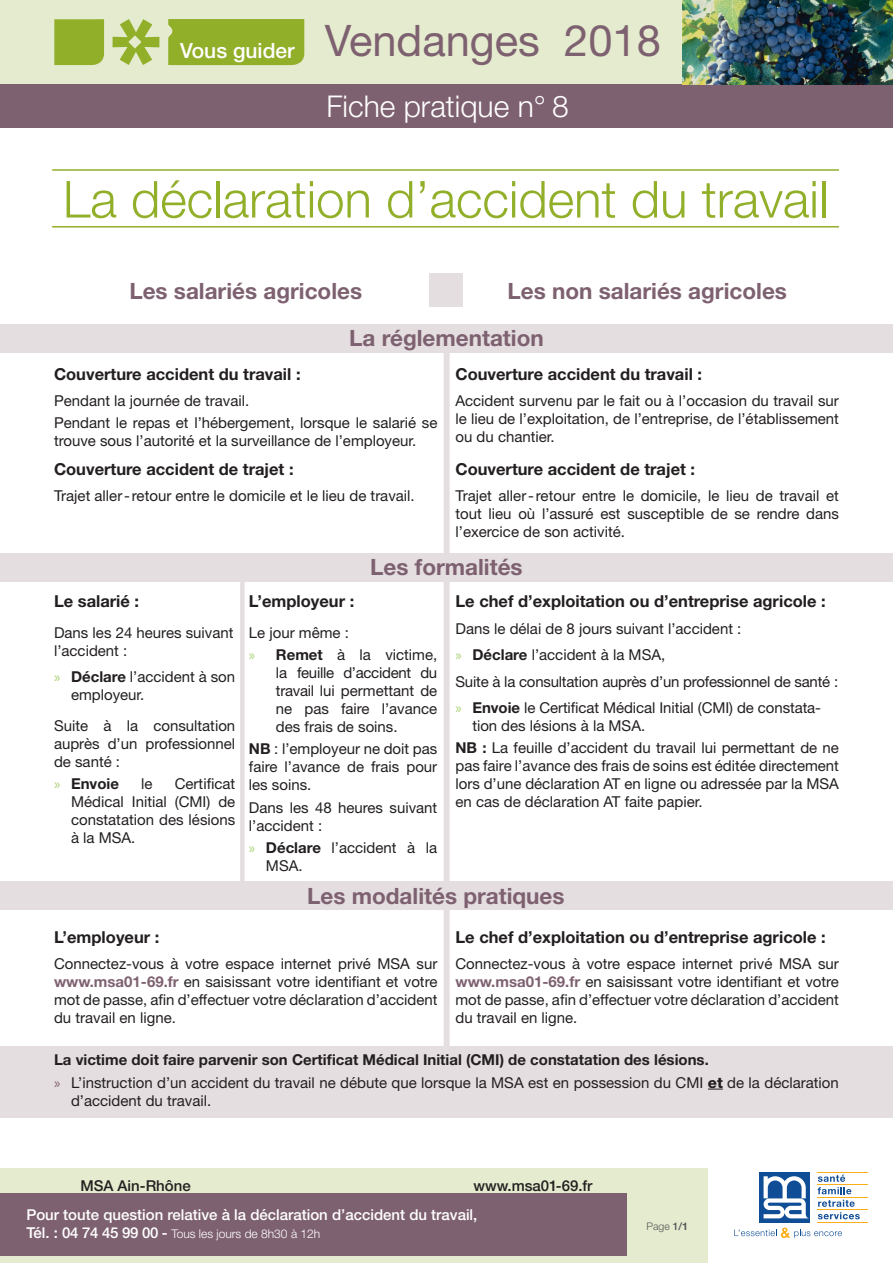
<style>
.page{position:relative;width:893px;height:1263px;background:#fff}
.page>*{position:absolute;margin:0;border:0;box-sizing:border-box;transform-origin:0 0}
.t1{font:300 51px "Helvetica Neue LT Std";color:#92af2a}
.t2{font:43.5px "Helvetica Neue LT Std";color:#7e6170}
.t3{font:300 30px "Helvetica Neue LT Std";color:#fff}
.t4{font:700 22.5px "Helvetica Neue LT Std";color:#7e6170}
.t5{font:500 21px "Helvetica Neue LT Std";color:#fff}
.t6{font:700 16.5px "Helvetica Neue LT Std";color:#231f20}
.t7{font:15px/18px "Helvetica Neue LT Std";color:#231f20}
.t8{font:500 15px "Helvetica Neue LT Std";color:#fff}
.t9{font:500 15px "Helvetica Neue LT Std";color:#231f20}
.t10{font:700 15px "Helvetica Neue LT Std";color:#231f20}
.t11{font:300 12px "Helvetica Neue LT Std";color:#fff}
.t12{font:300 10.5px "Helvetica Neue LT Std";color:#57585a}
.s1{font-family:"Myriad Pro";color:#a7d172}
.s2{font-weight:700}
.s3{font-family:"Myriad Pro";font-weight:400;color:#a7d172}
.s4{font-weight:700;color:#7e6170}
.s5{font-family:"Myriad Pro";color:#7e6170}
.s6{font-weight:800}
.s7{font-weight:500;font-size:15px}
.s8{font-weight:500}
</style>
<div class="page">
<div style="left:0;top:0;width:893px;height:84px;background:#e4ebce"></div>
<div style="left:54px;top:19px;width:50px;height:46px;background:#92af2a"></div>
<div style="left:168px;top:19px;width:136px;height:46px;background:#92af2a"></div>
<svg style="left:113px;top:19px;width:46px;height:46px"></svg>
<div style="left:0;top:84px;width:893px;height:44px;background:#7e6170"></div>
<img style="left:682px;top:0;width:211px;height:84px">
<hr style="left:52px;top:169px;width:787px;height:2px;background:#92af2a">
<hr style="left:52px;top:226px;width:787px;height:2px;background:#92af2a">
<div style="left:0;top:1168px;width:708px;height:95px;background:#e4ebce"></div>
<div style="left:0;top:1193px;width:626px;height:62px;background:#7e6170"></div>
<svg style="left:818px;top:1174px;width:33px;height:20px"></svg>
<svg style="left:818px;top:1200px;width:42px;height:19px"></svg>
<hr style="left:817px;top:1172px;width:50px;height:1px;background:#faaf18">
<hr style="left:817px;top:1184px;width:50px;height:1px;background:#faaf18">
<hr style="left:817px;top:1197px;width:50px;height:1px;background:#faaf18">
<hr style="left:817px;top:1209px;width:50px;height:1px;background:#faaf18">
<hr style="left:817px;top:1222px;width:50px;height:1px;background:#faaf18">
<div style="left:759px;top:1172px;width:51px;height:50px;background:#0f4d96"></div>
<svg style="left:764px;top:1176px;width:44px;height:42px"></svg>
<svg style="left:734px;top:1227px;width:108px;height:11px"></svg>
<div style="left:444px;top:336px;width:6px;height:723px;background:#e5dee0"></div>
<div style="left:0;top:324px;width:893px;height:29px;background:#e5dee0"></div>
<div style="left:0;top:553px;width:893px;height:28px;background:#e5dee0"></div>
<div style="left:0;top:881px;width:893px;height:29px;background:#e5dee0"></div>
<div style="left:0;top:1046px;width:893px;height:71px;background:#e5dee0"></div>
<div style="left:240px;top:578px;width:5px;height:316px;background:#e5dee0"></div>
<svg style="left:708px;top:1089px;width:15px;height:1px"></svg>
<div style="left:430px;top:273px;width:33px;height:34px;background:#e5dee0"></div>
<h3 class="t5" style="left:180px;top:38px;width:116px">Vous guider</h3>
<h2 class="t2" style="left:325px;top:15px;width:338px">Vendanges 2018</h2>
<h3 class="t3" style="left:326px;top:88px;width:244px">Fiche pratique n° 8</h3>
<h1 class="t1" style="left:63px;top:168px;width:767px">La déclaration d’accident du travail</h1>
<h3 class="t4" style="left:129px;top:277px;width:234px">Les salariés agricoles</h3>
<h3 class="t4" style="left:507px;top:277px;width:281px">Les non salariés agricoles</h3>
<h3 class="t4" style="left:349px;top:324px;width:196px">La réglementation</h3>
<p class="t6" style="left:54px;top:363px;width:248px">Couverture accident du travail :</p>
<p class="t7" style="left:54px;top:389px;width:385px;line-height:22.2px">Pendant la journée de travail.<br>Pendant le repas et l’hébergement, lorsque le salarié se</p>
<p class="t7" style="left:54px;top:432px;width:364px">trouve sous l’autorité et la surveillance de l’employeur.</p>
<p class="t6" style="left:54px;top:459px;width:241px">Couverture accident de trajet :</p>
<p class="t7" style="left:54px;top:487px;width:362px">Trajet aller-retour entre le domicile et le lieu de travail.</p>
<p class="t6" style="left:455px;top:363px;width:248px">Couverture accident du travail :</p>
<p class="t7" style="left:455px;top:392px;width:385px;text-align:justify">Accident survenu par le fait ou à l’occasion du travail sur le lieu de l’exploitation, de l’entreprise, de l’établissement ou du chantier.</p>
<p class="t6" style="left:455px;top:459px;width:241px">Couverture accident de trajet :</p>
<p class="t7" style="left:455px;top:487px;width:385px;text-align:justify">Trajet aller-retour entre le domicile, le lieu de travail et tout lieu où l’assuré est susceptible de se rendre dans l’exercice de son activité.</p>
<p class="t6" style="left:54px;top:591px;width:87px">Le salarié :</p>
<p class="t7" style="left:54px;top:623px;width:181px">Dans les 24 heures suivant l’accident :</p>
<p class="t7" style="left:71px;top:668px;width:166px;text-indent:-17px"><span class="s1">»</span> <span class="s2">Déclare</span> l’accident à son employeur.</p>
<p class="t7" style="left:54px;top:717px;width:183px;text-align:justify">Suite à la consultation auprès d’un professionnel de santé :</p>
<p class="t10" style="left:54px;top:775px;width:67px"><span class="s3">»</span> Envoie</p>
<p class="t7" style="left:141px;top:775px;width:13px">le</p>
<p class="t7" style="left:71px;top:775px;width:166px;text-align:justify;text-indent:104px">Certificat Médical Initial (CMI) de constatation des lésions à la MSA.</p>
<h3 class="t4" style="left:370px;top:553px;width:154px">Les formalités</h3>
<p class="t6" style="left:249px;top:591px;width:107px">L’employeur :</p>
<p class="t7" style="left:249px;top:621px;width:190px;line-height:22.2px">Le jour même :<br><span class="s1">»</span> <span class="s2">Remet</span> à la victime,</p>
<p class="t7" style="left:276px;top:664px;width:163px;text-align:justify">la feuille d’accident du travail lui permettant de ne pas faire l’avance des frais de soins.</p>
<p class="t7" style="left:249px;top:740px;width:190px;text-align:justify"><span class="s2">NB</span> : l’employeur ne doit pas faire l’avance de frais pour les soins.</p>
<p class="t7" style="left:249px;top:798px;width:190px">Dans les 48 heures suivant l’accident :</p>
<p class="t7" style="left:266px;top:838px;width:173px;text-indent:-17px"><span class="s1">»</span> <span class="s2">Déclare</span> l’accident à la<br>MSA.</p>
<p class="t6" style="left:455px;top:591px;width:372px">Le chef d’exploitation ou d’entreprise agricole :</p>
<p class="t7" style="left:455px;top:615px;width:384px;line-height:26.5px">Dans le délai de 8 jours suivant l’accident :<br><span class="s1">»</span> <span class="s2">Déclare</span> l’accident à la MSA,<br>Suite à la consultation auprès d’un professionnel de santé : <span class="s1">»</span> <span class="s2">Envoie</span> le Certificat Médical Initial (CMI) de constata-</p>
<p class="t7" style="left:455px;top:714px;width:385px;line-height:22.2px;text-indent:17px">tion des lésions à la MSA.<br><span class="s2">NB :</span> La feuille d’accident du travail lui permettant de ne</p>
<p class="t7" style="left:455px;top:757px;width:385px;text-align:justify">pas faire l’avance des frais de soins est éditée directement lors d’une déclaration AT en ligne ou adressée par la MSA en cas de déclaration AT faite papier.</p>
<h3 class="t4" style="left:307px;top:882px;width:259px">Les modalités pratiques</h3>
<p class="t6" style="left:54px;top:927px;width:107px">L’employeur :</p>
<p class="t7" style="left:54px;top:955px;width:385px;text-align:justify">Connectez-vous à votre espace internet privé MSA sur <span class="s4">www.msa01-69.fr</span> en saisissant votre identifiant et votre mot de passe, afin d’effectuer votre déclaration d’accident du travail en ligne.</p>
<p class="t7" style="left:54px;top:1049px;width:786px;line-height:22.2px"><span class="s2">La victime doit faire parvenir son Certificat Médical Initial (CMI) de constatation des lésions.<br></span><span class="s5">»</span> L’instruction d’un accident du travail ne débute que lorsque la MSA est en possession du CMI <span class="s6">et</span> de la déclaration</p>
<p class="t7" style="left:71px;top:1091px;width:142px">d’accident du travail.</p>
<p class="t6" style="left:455px;top:927px;width:372px">Le chef d’exploitation ou d’entreprise agricole :</p>
<p class="t7" style="left:455px;top:955px;width:385px;text-align:justify">Connectez-vous à votre espace internet privé MSA sur <span class="s4">www.msa01-69.fr</span> en saisissant votre identifiant et votre mot de passe, afin d’effectuer votre déclaration d’accident du travail en ligne.</p>
<p class="t9" style="left:80px;top:1177px;width:112px">MSA Ain-Rhône</p>
<p class="t9" style="left:473px;top:1177px;width:121px">www.msa01-69.fr</p>
<p class="t8" style="left:26px;top:1205px;width:453px">Pour toute question relative à la déclaration d’accident du travail,</p>
<p class="t11" style="left:26px;top:1226px;width:295px"><span class="s7">Tél. : 04 74 45 99 00 -</span> Tous les jours de 8h30 à 12h</p>
<p class="t12" style="left:646px;top:1219px;width:43px">Page <span class="s8">1/</span><span class="s2">1</span></p>
</div>
